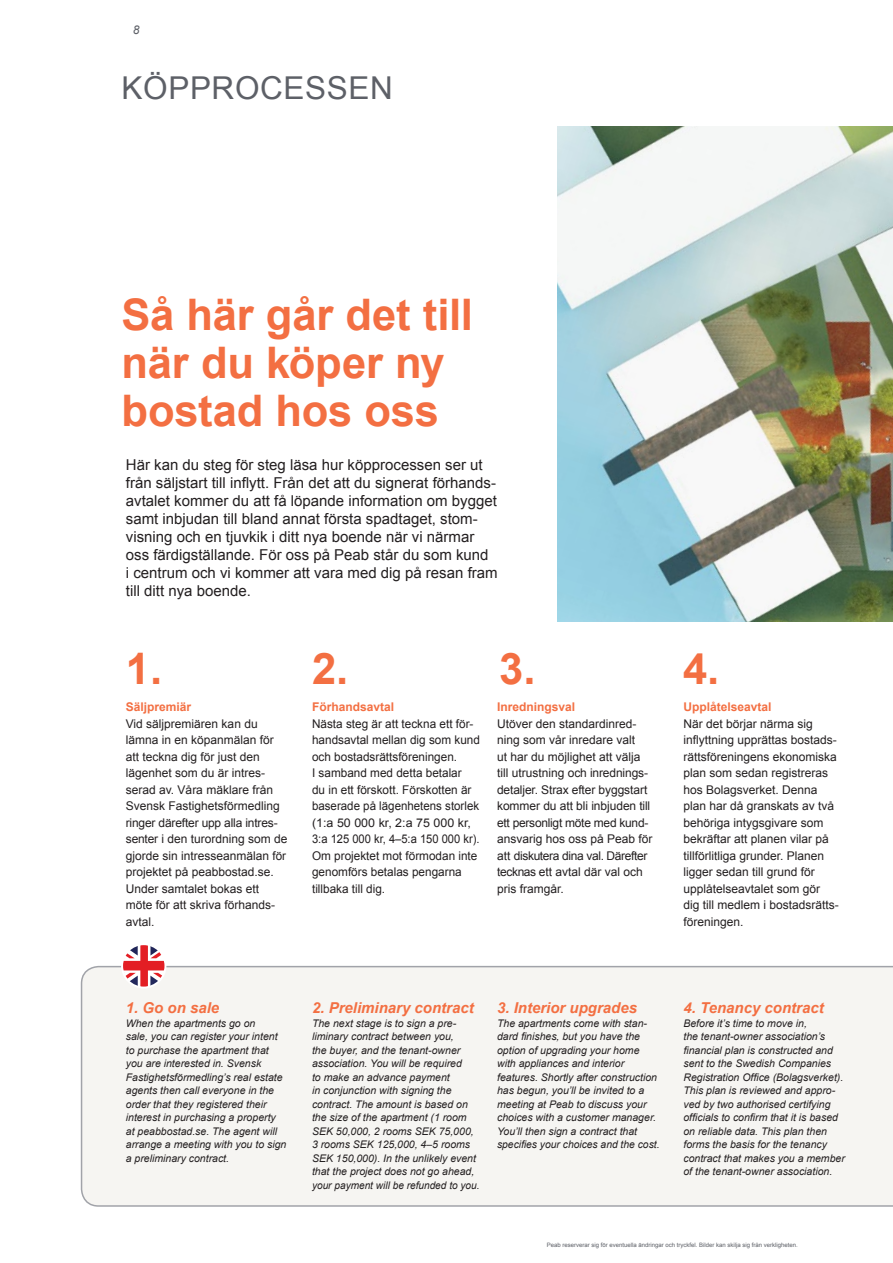
<style>
.page{position:relative;width:893px;height:1263px;background:#fff}
.page>*{position:absolute;margin:0;border:0;box-sizing:border-box;transform-origin:0 0}
.t1{font:700 43.5px/48px "Arial";letter-spacing:-.005em;color:#f36f42}
.t2{font:31.5px "Arial";letter-spacing:.02em;color:#5d6067}
.t3{font:15px/18px "Arial";color:#231f20}
.t4{font:italic 700 15px "Arial";color:#f36f42}
.t5{font:12px/16.5px "Arial";color:#231f20}
.t6{font:700 12px "Arial";color:#f36f42}
.t7{font:italic 12px "Arial";color:#5d6067}
.t8{font:italic 10.5px/13.5px "Arial";color:#231f20}
.t9{font:6px "Arial";color:#5d6067}
</style>
<div class="page">
<div style="left:81px;top:966px;width:812px;height:241px;background:#f6f5f2"></div>
<svg style="left:121px;top:945px;width:45px;height:43px"></svg>
<img style="left:557px;top:126px;width:336px;height:496px">
<p class="t7" style="left:133px;top:22px;width:8px">8</p>
<p class="t2" style="left:122px;top:68px;width:273px">KÖPPROCESSEN</p>
<p class="t1" style="left:122px;top:292px;width:353px">Så här går det till när du köper ny bostad hos oss</p>
<p class="t3" style="left:126px;top:455px;width:373px">Här kan du steg för steg läsa hur köpprocessen ser ut från säljstart till inflytt. Från det att du signerat förhands&shy;avtalet kommer du att få löpande information om bygget samt inbjudan till bland annat första spadtaget, stom&shy;visning och en tjuvkik i ditt nya boende när vi närmar oss färdigställande. För oss på Peab står du som kund<br>i centrum och vi kommer att vara med dig på resan fram till ditt nya boende.</p>
<p class="t1" style="left:126px;top:646px;width:38px">1.</p>
<p class="t6" style="left:126px;top:699px;width:67px">Säljpremiär</p>
<p class="t5" style="left:126px;top:715px;width:163px">Vid säljpremiären kan du lämna in en köpanmälan för att teckna dig för just den lägenhet som du är intres&shy;serad av. Våra mäklare från<br>Svensk Fastighetsförmedling ringer därefter upp alla intres&shy;senter i den turordning som de gjorde sin intresseanmälan för projektet på peabbostad.se.<br>Under samtalet bokas ett möte för att skriva förhands&shy;avtal.</p>
<p class="t1" style="left:312px;top:646px;width:38px">2.</p>
<p class="t1" style="left:499px;top:646px;width:38px">3.</p>
<p class="t6" style="left:312px;top:699px;width:84px">Förhandsavtal</p>
<p class="t5" style="left:312px;top:715px;width:169px">Nästa steg är att teckna ett för&shy;handsavtal mellan dig som kund och bostadsrättsföreningen.<br>I samband med detta betalar<br>du in ett förskott. Förskotten är baserade på lägenhetens storlek (1:a 50 000 kr, 2:a 75 000 kr,<br>3:a 125 000 kr, 4–5:a 150 000 kr).<br>Om projektet mot förmodan inte genomförs betalas pengarna tillbaka till dig.</p>
<p class="t6" style="left:497px;top:699px;width:80px">Inredningsval</p>
<p class="t5" style="left:497px;top:715px;width:157px">Utöver den standardinred&shy;ning som vår inredare valt<br>ut har du möjlighet att välja till utrustning och inrednings&shy;detaljer. Strax efter byggstart kommer du att bli inbjuden till ett personligt möte med kund&shy;ansvarig hos oss på Peab för att diskutera dina val. Därefter tecknas ett avtal där val och pris framgår.</p>
<p class="t1" style="left:683px;top:646px;width:38px">4.</p>
<p class="t6" style="left:683px;top:699px;width:90px">Upplåtelseavtal</p>
<p class="t5" style="left:683px;top:715px;width:157px">När det börjar närma sig inflyttning upprättas bostads&shy;rättsföreningens ekonomiska plan som sedan registreras hos Bolagsverket. Denna plan har då granskats av två behöriga intygsgivare som bekräftar att planen vilar på tillförlitliga grunder. Planen ligger sedan till grund för upplåtelseavtalet som gör dig till medlem i bostadsrätts&shy;föreningen.</p>
<p class="t4" style="left:126px;top:998px;width:95px">1. Go on sale</p>
<p class="t8" style="left:126px;top:1016px;width:162px">When the apartments go on<br>sale, you can register your intent to purchase the apartment that you are interested in. Svensk<br>Fastighetsförmedling’s real estate agents then call everyone in the order that they registered their interest in purchasing a property at peabbostad.se. The agent will arrange a meeting with you to sign a preliminary contract.</p>
<p class="t4" style="left:312px;top:998px;width:163px">2. Preliminary contract</p>
<p class="t8" style="left:312px;top:1016px;width:169px">The next stage is to sign a pre&shy;liminary contract between you,<br>the buyer, and the tenant-owner association. You will be required<br>to make an advance payment<br>in conjunction with signing the contract. The amount is based on the size of the apartment (1 room<br>SEK 50,000, 2 rooms SEK 75,000,<br>3 rooms SEK 125,000, 4–5 rooms<br>SEK 150,000). In the unlikely event that the project does not go ahead, your payment will be refunded to you.</p>
<p class="t4" style="left:497px;top:998px;width:142px">3. Interior upgrades</p>
<p class="t8" style="left:497px;top:1016px;width:164px">The apartments come with stan&shy;dard finishes, but you have the option of upgrading your home with appliances and interior features. Shortly after construction has begun, you’ll be invited to a meeting at Peab to discuss your choices with a customer manager.<br>You’ll then sign a contract that specifies your choices and the cost.</p>
<p class="t4" style="left:683px;top:998px;width:142px">4. Tenancy contract</p>
<p class="t8" style="left:683px;top:1016px;width:163px">Before it’s time to move in,<br>the tenant-owner association’s financial plan is constructed and sent to the Swedish Companies<br>Registration Office (Bolagsverket).<br>This plan is reviewed and appro&shy;ved by two authorised certifying officials to confirm that it is based on reliable data. This plan then forms the basis for the tenancy contract that makes you a member of the tenant-owner association.</p>
<p class="t9" style="left:547px;top:1241px;width:253px">Peab reserverar sig för eventuella ändringar och tryckfel. Bilder kan skilja sig från verkligheten.</p>
</div>
